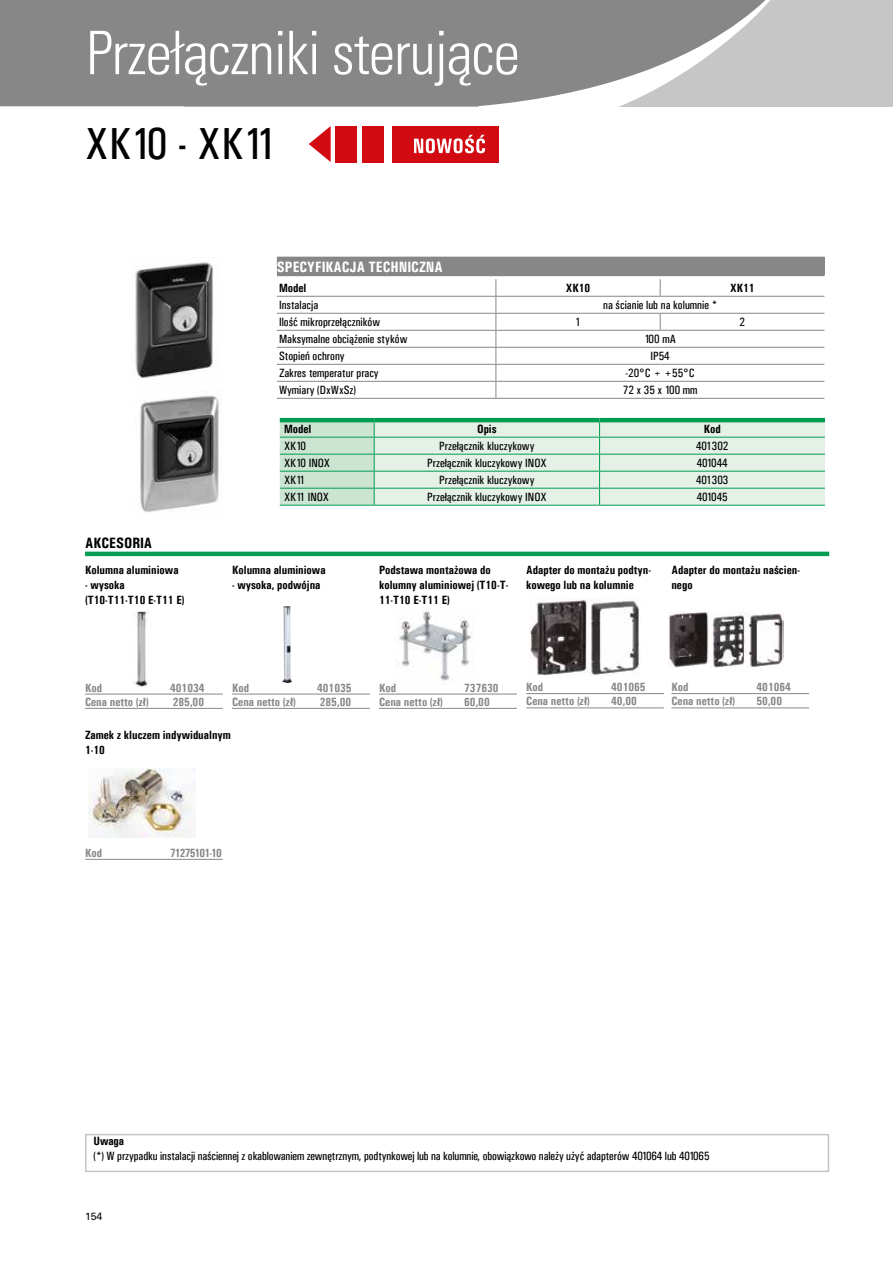
<style>
.page{position:relative;width:893px;height:1263px;background:#fff}
.page>*{position:absolute;margin:0;border:0;box-sizing:border-box;transform-origin:0 0}
.t1{font:60px "Univers Com 47 Light Cond";letter-spacing:-.02em;color:#fff}
.t2{font:45px "Univers Condensed";color:#000}
.t3{font:700 condensed 15px "Univers";color:#fff}
.t4{font:700 condensed 15px "Univers";color:#000}
.t5{font:12px "Univers Condensed";color:#000}
.t6{font:700 condensed 12px/15px "Univers";color:#000}
.t7{font:700 condensed 12px "Univers";color:#878787}
.t8{font:700 condensed 12px "Univers";letter-spacing:-.07em;color:#878787}
.t9{font:10.5px "Univers Com 55 Roman";color:#000}
</style>
<div class="page">
<div style="left:185px;top:0;width:708px;height:106px;background:#c6c6c6"></div>
<div style="left:0;top:0;width:414px;height:106px;background:#878787"></div>
<div style="left:277px;top:257px;width:547px;height:19px;background:#878787"></div>
<hr style="left:277px;top:296px;width:219px;height:1px;background:#878787">
<hr style="left:277px;top:313px;width:219px;height:1px;background:#878787">
<hr style="left:277px;top:330px;width:219px;height:1px;background:#878787">
<hr style="left:277px;top:347px;width:219px;height:1px;background:#878787">
<hr style="left:277px;top:364px;width:219px;height:1px;background:#878787">
<hr style="left:277px;top:381px;width:219px;height:1px;background:#878787">
<hr style="left:277px;top:398px;width:219px;height:1px;background:#878787">
<svg style="left:660px;top:279px;width:1px;height:17px"></svg>
<svg style="left:660px;top:314px;width:1px;height:16px"></svg>
<hr style="left:496px;top:296px;width:164px;height:1px;background:#878787">
<hr style="left:660px;top:296px;width:164px;height:1px;background:#878787">
<hr style="left:496px;top:313px;width:164px;height:1px;background:#878787">
<hr style="left:660px;top:313px;width:164px;height:1px;background:#878787">
<hr style="left:496px;top:330px;width:164px;height:1px;background:#878787">
<hr style="left:660px;top:330px;width:164px;height:1px;background:#878787">
<hr style="left:496px;top:347px;width:164px;height:1px;background:#878787">
<hr style="left:660px;top:347px;width:164px;height:1px;background:#878787">
<hr style="left:496px;top:364px;width:164px;height:1px;background:#878787">
<hr style="left:660px;top:364px;width:164px;height:1px;background:#878787">
<hr style="left:496px;top:381px;width:164px;height:1px;background:#878787">
<svg style="left:496px;top:279px;width:1px;height:119px"></svg>
<hr style="left:660px;top:381px;width:164px;height:1px;background:#878787">
<hr style="left:496px;top:398px;width:164px;height:1px;background:#878787">
<hr style="left:660px;top:398px;width:164px;height:1px;background:#878787">
<img style="left:135px;top:262px;width:78px;height:116px">
<img style="left:140px;top:395px;width:79px;height:117px">
<hr style="left:85px;top:552px;width:744px;height:4px;background:#009c52">
<img style="left:396px;top:608px;width:77px;height:77px">
<div style="left:85px;top:1134px;width:744px;height:38px;border:2px solid #c6c6c6"></div>
<img style="left:669px;top:611px;width:114px;height:56px">
<img style="left:134px;top:610px;width:16px;height:77px">
<img style="left:88px;top:769px;width:104px;height:68px">
<img style="left:282px;top:606px;width:10px;height:77px">
<img style="left:529px;top:599px;width:110px;height:77px">
<hr style="left:280px;top:418px;width:94px;height:4px;background:#009c52">
<hr style="left:374px;top:418px;width:226px;height:4px;background:#009c52">
<hr style="left:600px;top:418px;width:225px;height:4px;background:#009c52">
<hr style="left:280px;top:505px;width:94px;height:1px;background:#009c52">
<svg style="left:280px;top:420px;width:545px;height:85px;background:#d4eadb"></svg>
<hr style="left:374px;top:505px;width:226px;height:1px;background:#009c52">
<hr style="left:600px;top:505px;width:225px;height:1px;background:#009c52">
<hr style="left:280px;top:437px;width:94px;height:1px;background:#009c52">
<hr style="left:374px;top:437px;width:226px;height:1px;background:#009c52">
<hr style="left:600px;top:437px;width:225px;height:1px;background:#009c52">
<hr style="left:280px;top:454px;width:94px;height:1px;background:#009c52">
<hr style="left:374px;top:454px;width:226px;height:1px;background:#009c52">
<hr style="left:600px;top:454px;width:225px;height:1px;background:#009c52">
<hr style="left:280px;top:471px;width:94px;height:1px;background:#009c52">
<hr style="left:374px;top:471px;width:226px;height:1px;background:#009c52">
<hr style="left:600px;top:471px;width:225px;height:1px;background:#009c52">
<hr style="left:280px;top:488px;width:94px;height:1px;background:#009c52">
<hr style="left:374px;top:488px;width:226px;height:1px;background:#009c52">
<hr style="left:600px;top:488px;width:225px;height:1px;background:#009c52">
<div style="left:392px;top:126px;width:107px;height:36px;background:#d20a11"></div>
<div style="left:362px;top:126px;width:22px;height:36px;background:#d20a11"></div>
<div style="left:335px;top:126px;width:22px;height:36px;background:#d20a11"></div>
<svg style="left:309px;top:126px;width:22px;height:36px"></svg>
<svg style="left:414px;top:0;width:374px;height:153px"></svg>
<hr style="left:85px;top:694px;width:138px;height:1px;background:#878787">
<hr style="left:85px;top:708px;width:138px;height:1px;background:#878787">
<hr style="left:85px;top:859px;width:138px;height:1px;background:#878787">
<hr style="left:232px;top:694px;width:138px;height:1px;background:#878787">
<hr style="left:232px;top:708px;width:138px;height:1px;background:#878787">
<hr style="left:526px;top:693px;width:138px;height:1px;background:#878787">
<hr style="left:526px;top:707px;width:138px;height:1px;background:#878787">
<hr style="left:379px;top:694px;width:138px;height:1px;background:#878787">
<hr style="left:379px;top:708px;width:138px;height:1px;background:#878787">
<hr style="left:671px;top:693px;width:138px;height:1px;background:#878787">
<hr style="left:671px;top:707px;width:138px;height:1px;background:#878787">
<h1 class="t1" style="left:86px;top:17px;width:435px">Przełączniki sterujące</h1>
<h2 class="t2" style="left:85px;top:117px;width:193px">XK10 - XK11</h2>
<p class="t3" style="left:277px;top:257px;width:167px">SPECYFIKACJA TECHNICZNA</p>
<p class="t6" style="left:279px;top:280px;width:29px">Model</p>
<p class="t6" style="left:566px;top:280px;width:26px">XK10</p>
<p class="t6" style="left:730px;top:280px;width:26px">XK11</p>
<p class="t5" style="left:279px;top:298px;width:41px">Instalacja</p>
<p class="t5" style="left:603px;top:298px;width:116px">na ścianie lub na kolumnie *</p>
<p class="t5" style="left:279px;top:315px;width:103px">Ilość mikroprzełączników</p>
<p class="t5" style="left:575px;top:315px;width:7px">1</p>
<p class="t5" style="left:739px;top:315px;width:7px">2</p>
<p class="t5" style="left:279px;top:332px;width:130px">Maksymalne obciążenie styków</p>
<p class="t5" style="left:644px;top:332px;width:33px">100 mA</p>
<p class="t5" style="left:279px;top:349px;width:67px">Stopień ochrony</p>
<p class="t5" style="left:650px;top:349px;width:21px">IP54</p>
<p class="t5" style="left:279px;top:366px;width:101px">Zakres temperatur pracy</p>
<p class="t5" style="left:625px;top:366px;width:71px">-20°C ÷ +55°C</p>
<p class="t5" style="left:279px;top:383px;width:79px">Wymiary (DxWxSz)</p>
<p class="t5" style="left:623px;top:383px;width:76px">72 x 35 x 100 mm</p>
<p class="t4" style="left:85px;top:534px;width:69px">AKCESORIA</p>
<p class="t6" style="left:85px;top:562px;width:95px">Kolumna aluminiowa</p>
<p class="t6" style="left:85px;top:577px;width:101px">- wysoka (T10-T11-T10 E-T11 E)</p>
<p class="t6" style="left:284px;top:421px;width:29px">Model</p>
<p class="t6" style="left:477px;top:421px;width:21px">Opis</p>
<p class="t6" style="left:704px;top:421px;width:19px">Kod</p>
<p class="t5" style="left:284px;top:438px;width:23px">XK10</p>
<p class="t5" style="left:439px;top:438px;width:97px">Przełącznik kluczykowy</p>
<p class="t5" style="left:696px;top:438px;width:34px">401302</p>
<p class="t5" style="left:284px;top:455px;width:47px">XK10 INOX</p>
<p class="t5" style="left:427px;top:455px;width:121px">Przełącznik kluczykowy INOX</p>
<p class="t5" style="left:697px;top:455px;width:33px">401044</p>
<p class="t5" style="left:284px;top:472px;width:23px">XK11</p>
<p class="t5" style="left:439px;top:472px;width:97px">Przełącznik kluczykowy</p>
<p class="t5" style="left:696px;top:472px;width:34px">401303</p>
<p class="t5" style="left:284px;top:489px;width:47px">XK11 INOX</p>
<p class="t5" style="left:427px;top:489px;width:121px">Przełącznik kluczykowy INOX</p>
<p class="t5" style="left:697px;top:489px;width:33px">401045</p>
<p class="t6" style="left:232px;top:563px;width:95px">Kolumna aluminiowa</p>
<p class="t6" style="left:232px;top:578px;width:90px">- wysoka, podwójna</p>
<p class="t6" style="left:379px;top:563px;width:131px">Podstawa montażowa do kolumny aluminiowej (T10-T-<br>11-T10 E-T11 E)</p>
<p class="t6" style="left:526px;top:562px;width:126px">Adapter do montażu podtyn&shy;kowego lub na kolumnie</p>
<p class="t6" style="left:671px;top:562px;width:130px">Adapter do montażu naścien&shy;nego</p>
<p class="t7" style="left:85px;top:680px;width:19px">Kod</p>
<p class="t7" style="left:170px;top:680px;width:36px">401034</p>
<p class="t7" style="left:85px;top:694px;width:65px">Cena netto (zł)</p>
<p class="t7" style="left:173px;top:694px;width:33px">285,00</p>
<p class="t7" style="left:232px;top:680px;width:19px">Kod</p>
<p class="t7" style="left:317px;top:680px;width:36px">401035</p>
<p class="t7" style="left:232px;top:694px;width:65px">Cena netto (zł)</p>
<p class="t7" style="left:320px;top:694px;width:33px">285,00</p>
<p class="t7" style="left:379px;top:680px;width:19px">Kod</p>
<p class="t7" style="left:464px;top:680px;width:36px">737630</p>
<p class="t7" style="left:379px;top:694px;width:65px">Cena netto (zł)</p>
<p class="t7" style="left:464px;top:694px;width:27px">60,00</p>
<p class="t7" style="left:526px;top:680px;width:19px">Kod</p>
<p class="t7" style="left:611px;top:680px;width:36px">401065</p>
<p class="t7" style="left:526px;top:694px;width:65px">Cena netto (zł)</p>
<p class="t7" style="left:611px;top:694px;width:27px">40,00</p>
<p class="t7" style="left:671px;top:680px;width:19px">Kod</p>
<p class="t7" style="left:756px;top:680px;width:36px">401064</p>
<p class="t7" style="left:671px;top:694px;width:65px">Cena netto (zł)</p>
<p class="t7" style="left:756px;top:694px;width:27px">50,00</p>
<p class="t6" style="left:85px;top:727px;width:147px">Zamek z kluczem indywidualnym<br>1-10</p>
<p class="t7" style="left:85px;top:845px;width:19px">Kod</p>
<p class="t8" style="left:170px;top:845px;width:53px">71275101-10</p>
<p class="t6" style="left:94px;top:1133px;width:32px">Uwaga</p>
<p class="t5" style="left:94px;top:1148px;width:617px">(*) W przypadku instalacji naściennej z okablowaniem zewnętrznym, podtynkowej lub na kolumnie, obowiązkowo należy użyć adapterów 401064 lub 401065</p>
<p class="t9" style="left:85px;top:1209px;width:19px">154</p>
</div>
